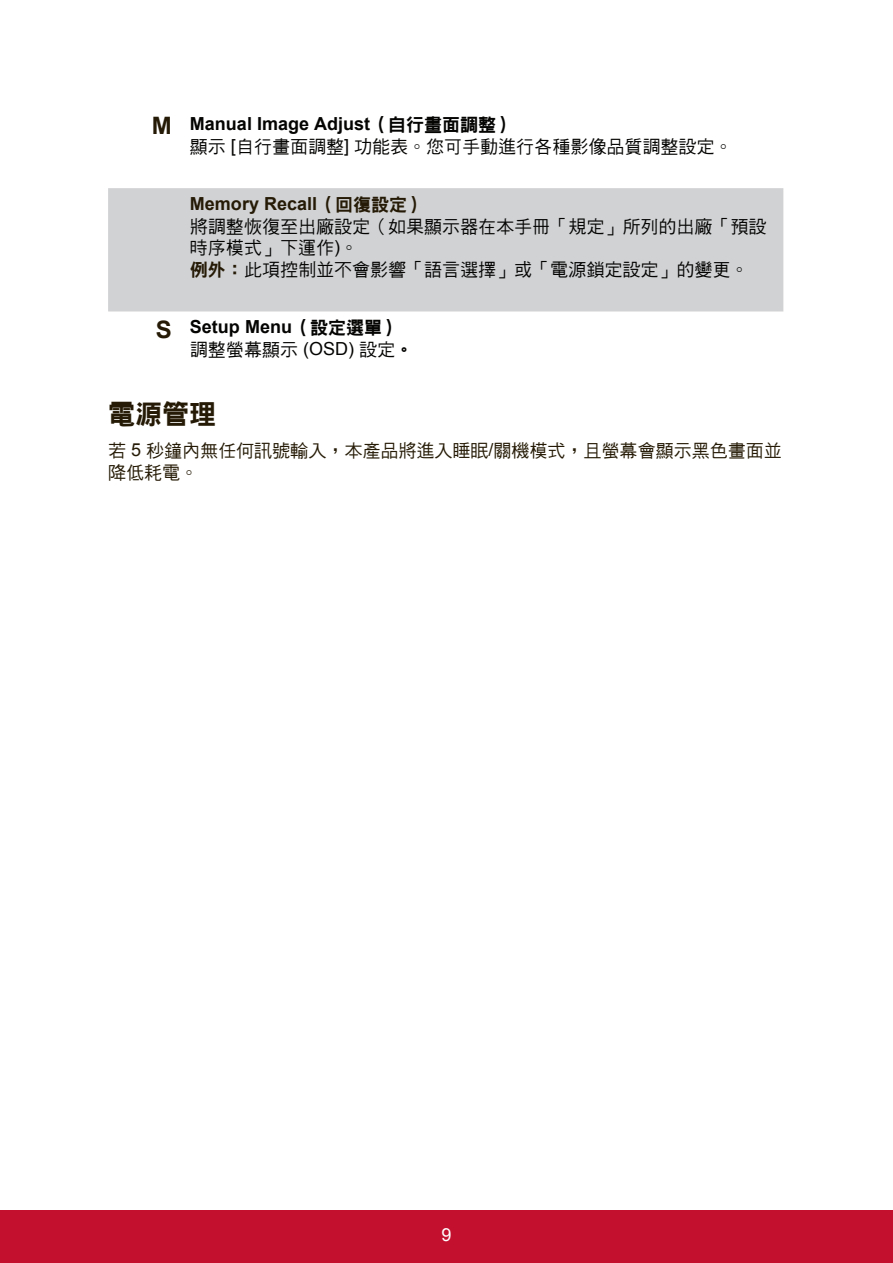
<style>
.page{position:relative;width:893px;height:1263px;background:#fff}
.page>*{position:absolute;margin:0;border:0;box-sizing:border-box;transform-origin:0 0}
.t1{font:27px "DFN Hei W9 WIN BF";color:#251a05}
.t2{font:18px/21.6px "DF Hei Md HK BF";color:#040503}
.t3{font:18px/21.6px "DF Hei Md HK BF";color:#251a05}
.t4{font:700 18px "Arial";color:#040503}
.t5{font:700 18px "Arial";color:#251a05}
.t6{font:18px "Arial";color:#fff}
.s1{font-size:24px;color:#251a05}
.s2{font-family:"DFN Hei W9 WIN BF";font-weight:400}
.s3{font-family:"Arial"}
.s4{font-family:"DFN Hei W9 WIN BF";color:#251a05}
.s5{font-family:"DFN Hei W9 WIN BF"}
</style>
<div class="page">
<div style="left:0;top:1210px;width:892px;height:53px;background:#c3102f"></div>
<div style="left:108px;top:188px;width:675px;height:123px;background:#d1d2d4"></div>
<p class="t4" style="left:152px;top:112px;width:364px"><span class="s1">M</span> Manual Image Adjust<span class="s2">（自行畫面調整）</span></p>
<p class="t2" style="left:190px;top:135px;width:544px">顯示 <span class="s3">[</span>自行畫面調整<span class="s3">]</span> 功能表。您可手動進行各種影像品質調整設定。</p>
<p class="t5" style="left:190px;top:192px;width:237px">Memory Recall<span class="s2">（回復設定）</span></p>
<p class="t2" style="left:190px;top:215px;width:577px">將調整恢復至出廠設定（如果顯示器在本手冊「規定」所列的出廠「預設時序模式」下運作<span class="s3">)</span>。<br><span class="s4">例外：</span>此項控制並不會影響「語言選擇」或「電源鎖定設定」的變更。</p>
<p class="t4" style="left:156px;top:315px;width:245px"><span class="s1">S</span> Setup Menu<span class="s2">（設定選單）</span></p>
<p class="t2" style="left:190px;top:339px;width:225px">調整螢幕顯示 <span class="s3">(OSD)</span> 設定<span class="s5">。</span></p>
<h1 class="t1" style="left:108px;top:401px;width:109px">電源管理</h1>
<p class="t3" style="left:108px;top:440px;width:675px">若 <span class="s3">5</span> 秒鐘內無任何訊號輸入，本產品將進入睡眠<span class="s3">/</span>關機模式，且螢幕會顯示黑色畫面並降低耗電。</p>
<p class="t6" style="left:441px;top:1223px;width:12px">9</p>
</div>
